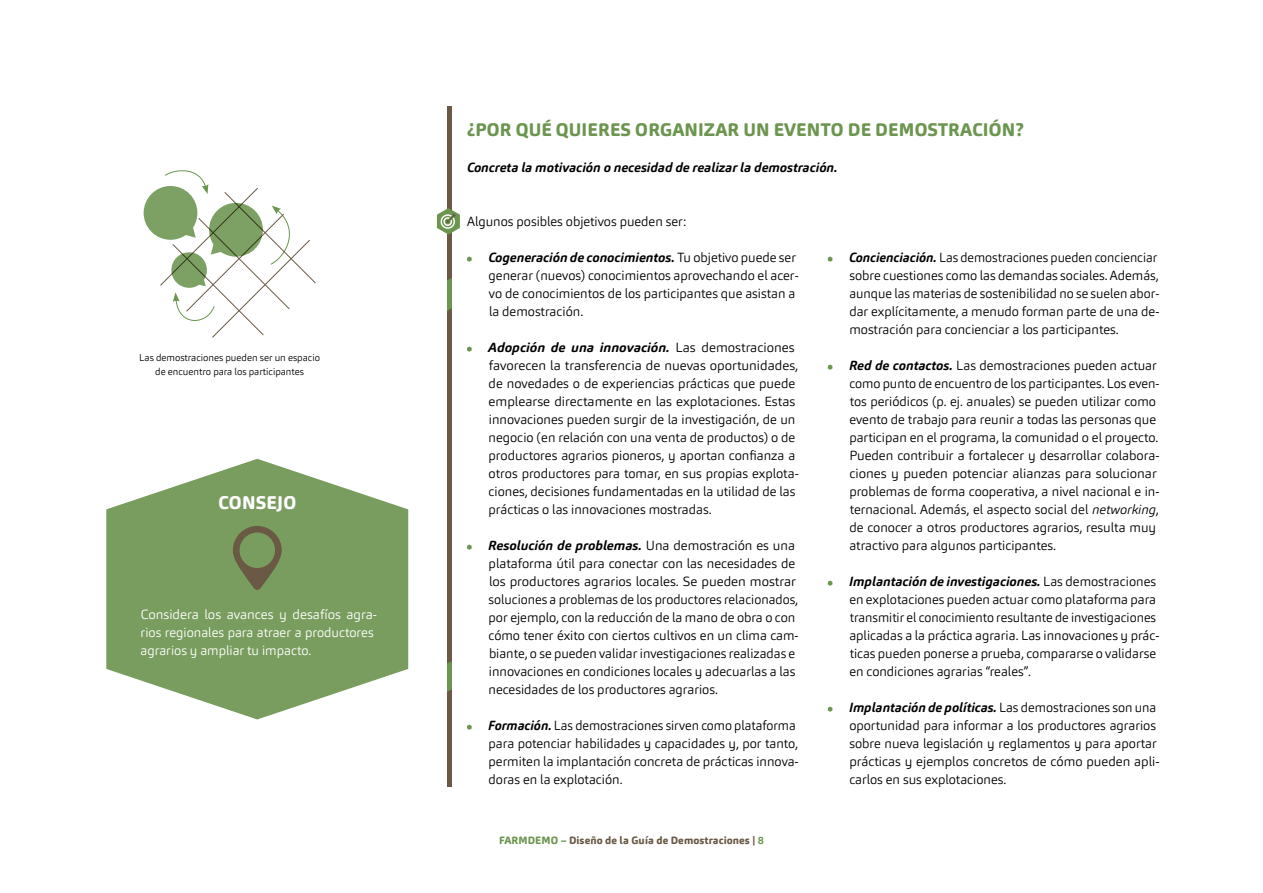
<style>
.page{position:relative;width:1263px;height:893px;background:#fff}
.page>*{position:absolute;margin:0;border:0;box-sizing:border-box;transform-origin:0 0}
.t1{font:800 18.15px "Carnas";letter-spacing:.01em;color:#fff}
.t2{font:800 18px "Carnas";letter-spacing:.01em;color:#6c954f}
.t3{font:300 13.2px/18px "Carnas";color:#000}
.t4{font:300 13.2px/18px "Carnas";color:#fff}
.t5{font:italic 700 13.2px "Carnas";color:#000}
.t6{font:800 10.5px "Carnas";letter-spacing:.01em;color:#6a5945}
.t7{font:300 9.75px/13.5px "Carnas";color:#000;text-align:center}
.s1{font-weight:700;font-style:italic}
.s2{color:#6c954f}
.s3{font-weight:700;color:#6c954f}
.s4{font-style:italic}
</style>
<div class="page">
<svg style="left:467px;top:256px;width:5px;height:6px"></svg>
<svg style="left:467px;top:346px;width:5px;height:6px"></svg>
<svg style="left:467px;top:544px;width:5px;height:6px"></svg>
<svg style="left:467px;top:724px;width:5px;height:6px"></svg>
<svg style="left:828px;top:256px;width:4px;height:6px"></svg>
<svg style="left:828px;top:364px;width:4px;height:6px"></svg>
<svg style="left:828px;top:580px;width:4px;height:6px"></svg>
<svg style="left:828px;top:706px;width:4px;height:6px"></svg>
<svg style="left:106px;top:459px;width:302px;height:260px;fill:#799d5e"></svg>
<svg style="left:233px;top:526px;width:49px;height:65px;background:#738454"></svg>
<svg style="left:144px;top:170px;width:172px;height:168px"></svg>
<svg style="left:437px;top:106px;width:23px;height:681px"></svg>
<p class="t7" style="left:139px;top:351px;width:182px">Las demostraciones pueden ser un espacio de encuentro para los participantes</p>
<h1 class="t1" style="left:218px;top:491px;width:79px">CONSEJO</h1>
<p class="t4" style="left:141px;top:605px;width:238px">Considera los avances y desafíos agra&shy;rios regionales para atraer a productores agrarios y ampliar tu impacto.</p>
<h2 class="t2" style="left:467px;top:118px;width:558px">¿POR QUÉ QUIERES ORGANIZAR UN EVENTO DE DEMOSTRACIÓN?</h2>
<p class="t5" style="left:467px;top:159px;width:372px">Concreta la motivación o necesidad de realizar la demostración.</p>
<p class="t3" style="left:467px;top:212px;width:221px">Algunos posibles objetivos pueden ser:</p>
<p class="t3" style="left:488px;top:248px;width:312px"><span class="s1">Cogeneración de conocimientos.</span> Tu objetivo puede ser generar (nuevos) conocimientos aprovechando el acer&shy;vo de conocimientos de los participantes que asistan a la demostración.</p>
<p class="t3" style="left:488px;top:338px;width:312px"><span class="s1">Adopción de una innovación.</span> Las demostraciones favorecen la transferencia de nuevas oportunidades, de novedades o de experiencias prácticas que puede emplearse directamente en las explotaciones. Estas innovaciones pueden surgir de la investigación, de un negocio (en relación con una venta de productos) o de productores agrarios pioneros, y aportan confianza a otros productores para tomar, en sus propias explota&shy;ciones, decisiones fundamentadas en la utilidad de las prácticas o las innovaciones mostradas.</p>
<p class="t3" style="left:488px;top:536px;width:312px"><span class="s1">Resolución de problemas.</span> Una demostración es una plataforma útil para conectar con las necesidades de los productores agrarios locales. Se pueden mostrar soluciones a problemas de los productores relacionados, por ejemplo, con la reducción de la mano de obra o con cómo tener éxito con ciertos cultivos en un clima cam&shy;biante, o se pueden validar investigaciones realizadas e innovaciones en condiciones locales y adecuarlas a las necesidades de los productores agrarios.</p>
<p class="t3" style="left:488px;top:716px;width:312px"><span class="s1">Formación.</span> Las demostraciones sirven como plataforma para potenciar habilidades y capacidades y, por tanto, permiten la implantación concreta de prácticas innova&shy;doras en la explotación.</p>
<p class="t6" style="left:499px;top:833px;width:266px"><span class="s2">FARMDEMO –</span> Diseño de la Guía de Demostraciones | <span class="s3">8</span></p>
<p class="t3" style="left:849px;top:248px;width:312px"><span class="s1">Concienciación.</span> Las demostraciones pueden concienciar sobre cuestiones como las demandas sociales. Además, aunque las materias de sostenibilidad no se suelen abor&shy;dar explícitamente, a menudo forman parte de una de&shy;mostración para concienciar a los participantes.</p>
<p class="t3" style="left:849px;top:356px;width:312px"><span class="s1">Red de contactos.</span> Las demostraciones pueden actuar como punto de encuentro de los participantes. Los even&shy;tos periódicos (p. ej. anuales) se pueden utilizar como evento de trabajo para reunir a todas las personas que participan en el programa, la comunidad o el proyecto.<br>Pueden contribuir a fortalecer y desarrollar colabora&shy;ciones y pueden potenciar alianzas para solucionar problemas de forma cooperativa, a nivel nacional e in&shy;ternacional. Además, el aspecto social del <span class="s4">networking</span>, de conocer a otros productores agrarios, resulta muy atractivo para algunos participantes.</p>
<p class="t3" style="left:849px;top:572px;width:312px"><span class="s1">Implantación de investigaciones.</span> Las demostraciones en explotaciones pueden actuar como plataforma para transmitir el conocimiento resultante de investigaciones aplicadas a la práctica agraria. Las innovaciones y prác&shy;ticas pueden ponerse a prueba, compararse o validarse en condiciones agrarias “reales”.</p>
<p class="t3" style="left:849px;top:698px;width:312px"><span class="s1">Implantación de políticas.</span> Las demostraciones son una oportunidad para informar a los productores agrarios sobre nueva legislación y reglamentos y para aportar prácticas y ejemplos concretos de cómo pueden apli&shy;carlos en sus explotaciones.</p>
</div>
